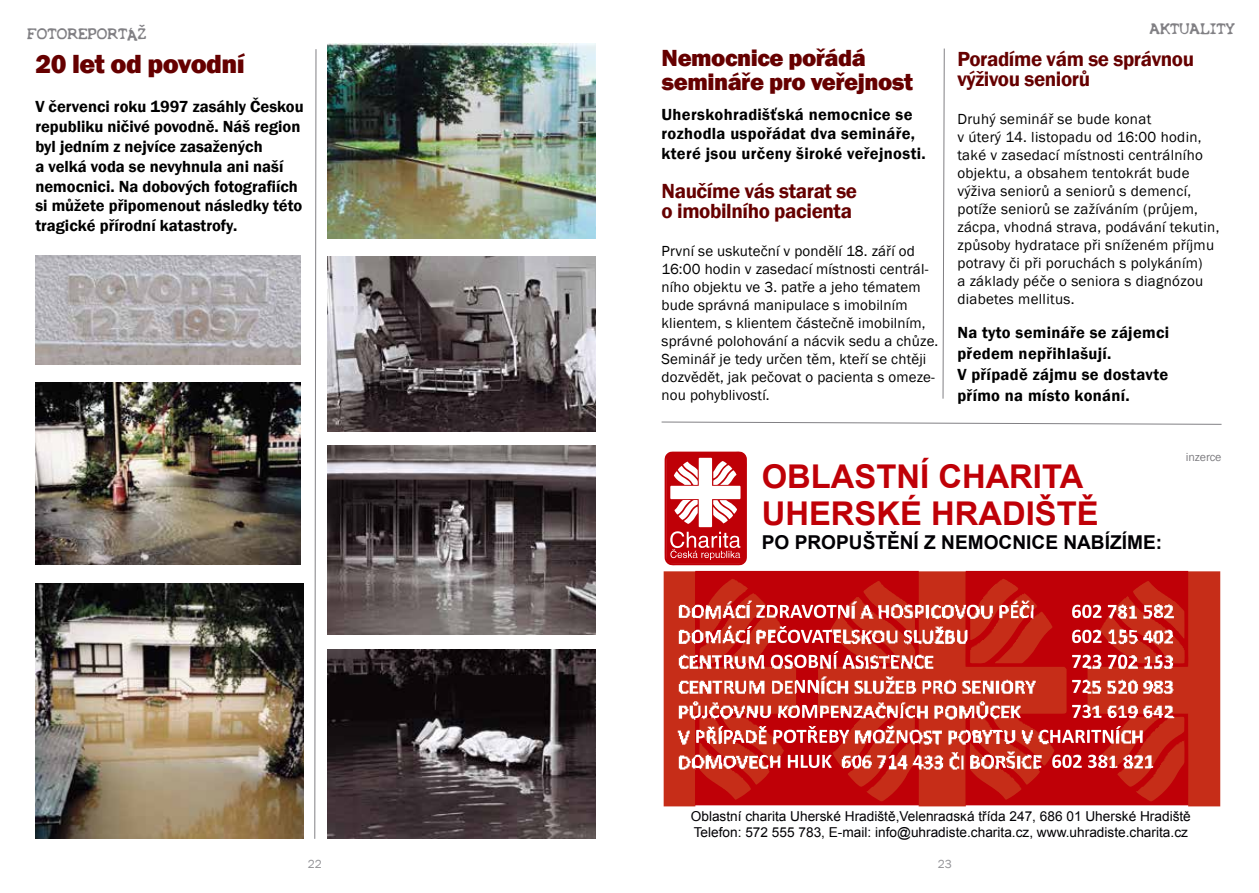
<style>
.page{position:relative;width:1259px;height:893px;background:#fff}
.page>*{position:absolute;margin:0;border:0;box-sizing:border-box;transform-origin:0 0}
.t1{font:700 32.7px/36.6px "Arial";color:#bf0007}
.t2{font:800 27px "Franklin Gothic";letter-spacing:-.02em;color:#600}
.t3{font:800 24px/24px "Franklin Gothic";letter-spacing:-.02em;color:#600}
.t4{font:600 21px/19.8px "Franklin Gothic";letter-spacing:-.02em;color:#600}
.t5{font:700 19.05px "Arial";color:#020004}
.t6{font:600 16.5px/19.8px "Franklin Gothic";color:#000}
.t7{font:600 16.5px/21px "Franklin Gothic";letter-spacing:.02em;color:#000}
.t8{font:15px/18px "Franklin Gothic";letter-spacing:.01em;color:#000}
.t9{font:14.4px "X Files Regular";color:#818084}
.t10{font:13.65px/15.3px "Arial";color:#020004}
.t11{font:12px "Franklin Gothic";letter-spacing:-.01em;color:#7c7b7f}
.t12{font:12px "Franklin Gothic";color:#939397}
.s1{font-family:"Franklin Gothic";font-weight:600;font-size:17.1px}
</style>
<div class="page">
<div style="left:665px;top:571px;width:554px;height:234px;background:#bf0007"></div>
<svg style="left:796px;top:604px;width:291px;height:14px"></svg>
<svg style="left:796px;top:629px;width:291px;height:139px"></svg>
<img style="left:663px;top:570px;width:133px;height:237px">
<img style="left:699px;top:717px;width:70px;height:68px">
<img style="left:699px;top:593px;width:68px;height:70px">
<img style="left:722px;top:717px;width:62px;height:48px">
<img style="left:699px;top:742px;width:52px;height:58px">
<img style="left:699px;top:579px;width:49px;height:61px">
<img style="left:724px;top:612px;width:58px;height:51px">
<svg style="left:664px;top:451px;width:83px;height:114px"></svg>
<img style="left:818px;top:570px;width:248px;height:243px">
<img style="left:845px;top:596px;width:70px;height:67px">
<img style="left:970px;top:717px;width:70px;height:68px">
<img style="left:970px;top:593px;width:67px;height:70px">
<img style="left:847px;top:717px;width:68px;height:70px">
<img style="left:993px;top:717px;width:61px;height:48px">
<img style="left:830px;top:615px;width:62px;height:48px">
<img style="left:866px;top:740px;width:49px;height:61px">
<img style="left:832px;top:717px;width:58px;height:51px">
<img style="left:863px;top:581px;width:52px;height:57px">
<img style="left:970px;top:742px;width:51px;height:58px">
<img style="left:970px;top:579px;width:48px;height:61px">
<img style="left:995px;top:612px;width:57px;height:51px">
<img style="left:1087px;top:570px;width:134px;height:237px">
<img style="left:1114px;top:596px;width:70px;height:67px">
<img style="left:1117px;top:717px;width:67px;height:70px">
<img style="left:1100px;top:615px;width:61px;height:48px">
<img style="left:1136px;top:740px;width:48px;height:61px">
<img style="left:1102px;top:717px;width:57px;height:51px">
<img style="left:1133px;top:581px;width:51px;height:57px">
<svg style="left:315px;top:49px;width:1px;height:790px"></svg>
<img style="left:35px;top:382px;width:266px;height:182px">
<img style="left:327px;top:44px;width:268px;height:195px">
<img style="left:35px;top:583px;width:269px;height:255px">
<img style="left:327px;top:256px;width:268px;height:176px">
<img style="left:327px;top:445px;width:268px;height:189px">
<img style="left:327px;top:650px;width:268px;height:189px">
<img style="left:35px;top:255px;width:266px;height:110px">
<svg style="left:661px;top:48px;width:560px;height:377px"></svg>
<p class="t9" style="left:28px;top:28px;width:120px">FOTOREPORTÁZ<span class="s1">ˇ</span></p>
<h2 class="t2" style="left:35px;top:46px;width:211px">20 let od povodní</h2>
<p class="t6" style="left:35px;top:97px;width:270px">V červenci roku 1997 zasáhly Českou republiku ničivé povodně. Náš region byl jedním z nejvíce zasažených<br>a velká voda se nevyhnula ani naší nemocnici. Na dobových fotografiích si můžete připomenout následky této tragické přírodní katastrofy.</p>
<h3 class="t3" style="left:661px;top:46px;width:253px">Nemocnice pořádá semináře pro veřejnost</h3>
<p class="t7" style="left:661px;top:105px;width:266px;line-height:19.5px">Uherskohradišťská nemocnice se rozhodla uspořádat dva semináře, které jsou určeny široké veřejnosti.</p>
<h3 class="t4" style="left:661px;top:182px;width:197px">Naučíme vás starat se o imobilního pacienta</h3>
<p class="t8" style="left:661px;top:242px;width:278px">První se uskuteční v pondělí 18. září od 16:00 hodin v zasedací místnosti centrál&shy;ního objektu ve 3. patře a jeho tématem bude správná manipulace s imobilním klientem, s klientem částečně imobilním, správné polohování a nácvik sedu a chůze.<br>Seminář je tedy určen těm, kteří se chtěji dozvědět, jak pečovat o pacienta s omeze&shy;nou pohyblivostí.</p>
<p class="t9" style="left:1149px;top:23px;width:87px">AKTUALITY</p>
<h3 class="t4" style="left:957px;top:49px;width:238px">Poradíme vám se správnou výživou seniorů</h3>
<p class="t8" style="left:957px;top:110px;width:264px">Druhý seminář se bude konat<br>v úterý 14. listopadu od 16:00 hodin, také v zasedací místnosti centrálního objektu, a obsahem tentokrát bude výživa seniorů a seniorů s demencí, potíže seniorů se zažíváním (průjem, zácpa, vhodná strava, podávání tekutin, způsoby hydratace při sníženém příjmu potravy či při poruchách s polykáním)<br>a základy péče o seniora s diagnózou diabetes mellitus.</p>
<p class="t7" style="left:957px;top:322px;width:213px">Na tyto semináře se zájemci předem nepřihlašují.<br>V případě zájmu se dostavte přímo na místo konání.</p>
<h1 class="t1" style="left:762px;top:459px;width:338px">OBLASTNÍ CHARITA<br>UHERSKÉ HRADIŠTĚ</h1>
<p class="t5" style="left:762px;top:529px;width:402px">PO PROPUŠTĚNÍ Z NEMOCNICE NABÍZÍME:</p>
<p class="t11" style="left:1186px;top:450px;width:37px">inzerce</p>
<p class="t10" style="left:691px;top:809px;width:501px">Oblastní charita Uherské Hradiště,Velehradská třída 247, 686 01 Uherské Hradiště<br>Telefon: 572 555 783, E-mail: info@uhradiste.charita.cz, www.uhradiste.charita.cz</p>
<p class="t12" style="left:308px;top:856px;width:16px">22</p>
<p class="t12" style="left:937px;top:857px;width:16px">23</p>
</div>
